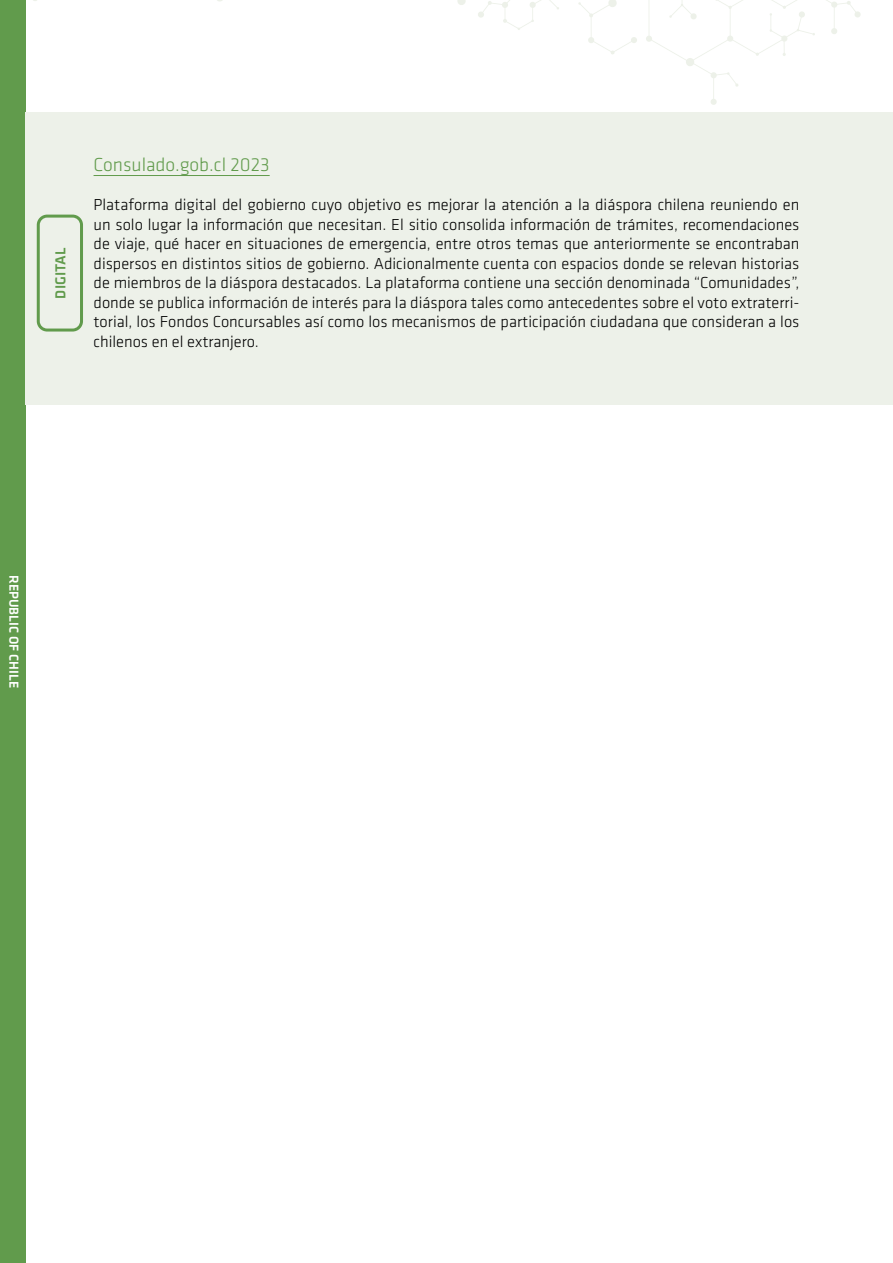
<style>
.page{position:relative;width:893px;height:1263px;background:#fff}
.page>*{position:absolute;margin:0;border:0;box-sizing:border-box;transform-origin:0 0}
.t1{font:300 19.5px "Klavika";color:#619b4c}
.t2{font:300 16.5px/19.5px "Klavika";color:#000;text-align:justify}
.t3{font:500 15px "Klavika";color:#619b4c}
.t4{font:500 13.5px "Klavika";color:#fff}
</style>
<div class="page">
<div style="left:0;top:0;width:26px;height:1263px;background:#619b4c"></div>
<svg style="left:578px;top:0;width:59px;height:54px"></svg>
<svg style="left:457px;top:0;width:102px;height:30px"></svg>
<svg style="left:646px;top:0;width:215px;height:105px"></svg>
<div style="left:26px;top:112px;width:867px;height:293px;background:#edf1e9"></div>
<hr style="left:94px;top:175px;width:176px;height:1px;background:#619b4c">
<svg style="left:37px;top:215px;width:46px;height:117px"></svg>
<p class="t3" style="left:50px;top:299px;width:52px;rotate:-90deg">DIGITAL</p>
<p class="t1" style="left:94px;top:153px;width:178px">Consulado.gob.cl 2023</p>
<p class="t2" style="left:94px;top:195px;width:707px">Plataforma digital del gobierno cuyo objetivo es mejorar la atención a la diáspora chilena reuniendo en un solo lugar la información que necesitan. El sitio consolida información de trámites, recomendaciones de viaje, qué hacer en situaciones de emergencia, entre otros temas que anteriormente se encontraban dispersos en distintos sitios de gobierno. Adicionalmente cuenta con espacios donde se relevan historias de miembros de la diáspora destacados. La plataforma contiene una sección denominada “Comunidades”, donde se publica información de interés para la diáspora tales como antecedentes sobre el voto extraterri&shy;torial, los Fondos Concursables así como los mecanismos de participación ciudadana que consideran a los chilenos en el extranjero.</p>
<p class="t4" style="left:23px;top:575px;width:114px;rotate:90deg">REPUBLIC OF CHILE</p>
</div>
